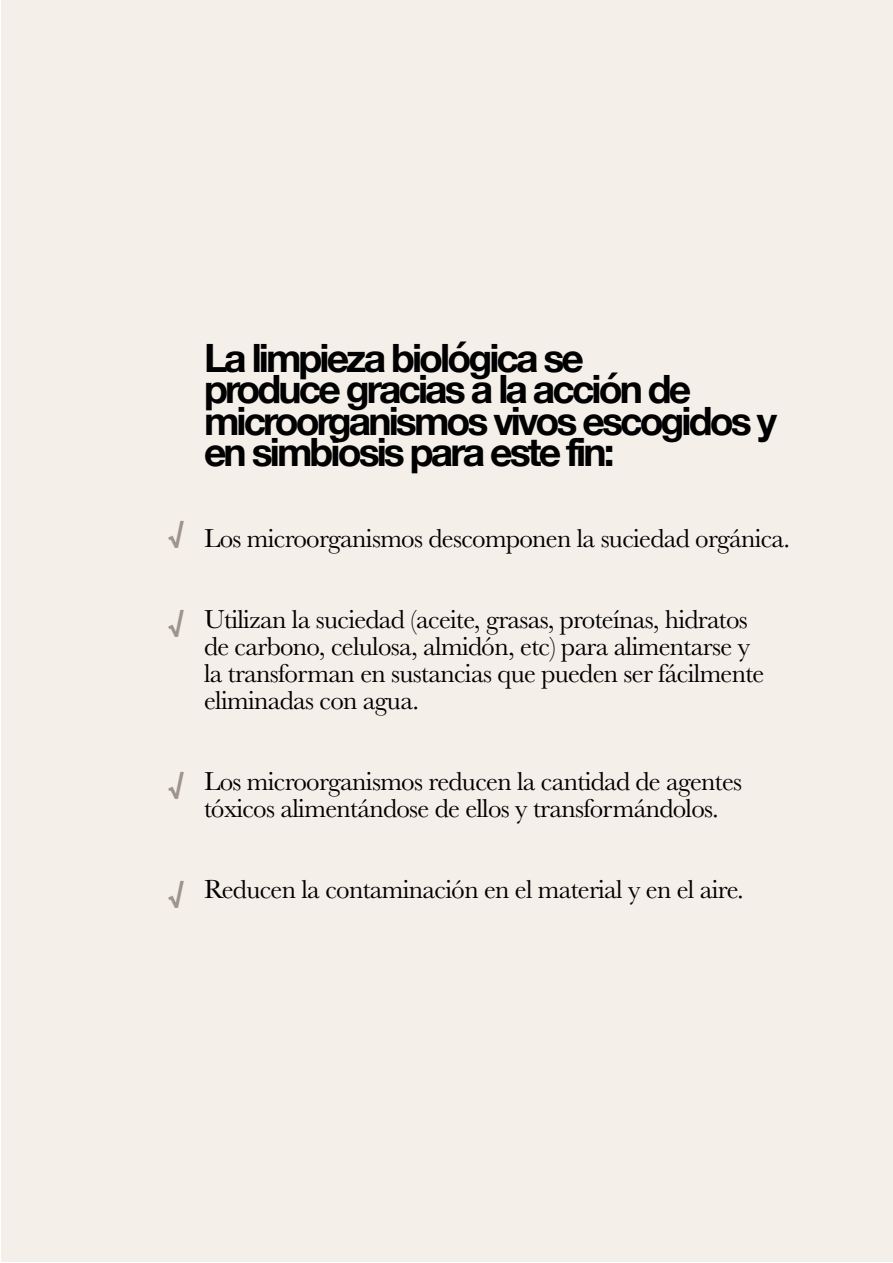
<style>
.page{position:relative;width:893px;height:1263px;background:#fff}
.page>*{position:absolute;margin:0;border:0;box-sizing:border-box;transform-origin:0 0}
.t1{font:700 39px/31.5px "Helvetica Neue";letter-spacing:-.075em;color:#000}
.t2{font:27px/27px "Baskerville";letter-spacing:-.025em;color:#000}
.t3{font:700 27px "Helvetica Neue";color:#9e948e}
</style>
<div class="page">
<div style="left:1px;top:1px;width:891px;height:1261px;background:#f5efea"></div>
<p class="t3" style="left:169px;top:511px;width:17px">√</p>
<h1 class="t1" style="left:204px;top:343px;width:574px">La limpieza biológica se<br>produce gracias a la acción de microorganismos vivos escogidos y en simbiosis para este fin:</h1>
<p class="t2" style="left:204px;top:525px;width:588px">Los microorganismos descomponen la suciedad orgánica.</p>
<p class="t3" style="left:169px;top:600px;width:17px">√</p>
<p class="t2" style="left:204px;top:606px;width:562px">Utilizan la suciedad (aceite, grasas, proteínas, hidratos de carbono, celulosa, almidón, etc) para alimentarse y la transforman en sustancias que pueden ser fácilmente eliminadas con agua.</p>
<p class="t3" style="left:169px;top:762px;width:17px">√</p>
<p class="t2" style="left:204px;top:768px;width:540px">Los microorganismos reducen la cantidad de agentes tóxicos alimentándose de ellos y transformándolos.</p>
<p class="t3" style="left:169px;top:871px;width:17px">√</p>
<p class="t2" style="left:204px;top:876px;width:541px">Reducen la contaminación en el material y en el aire.</p>
</div>
